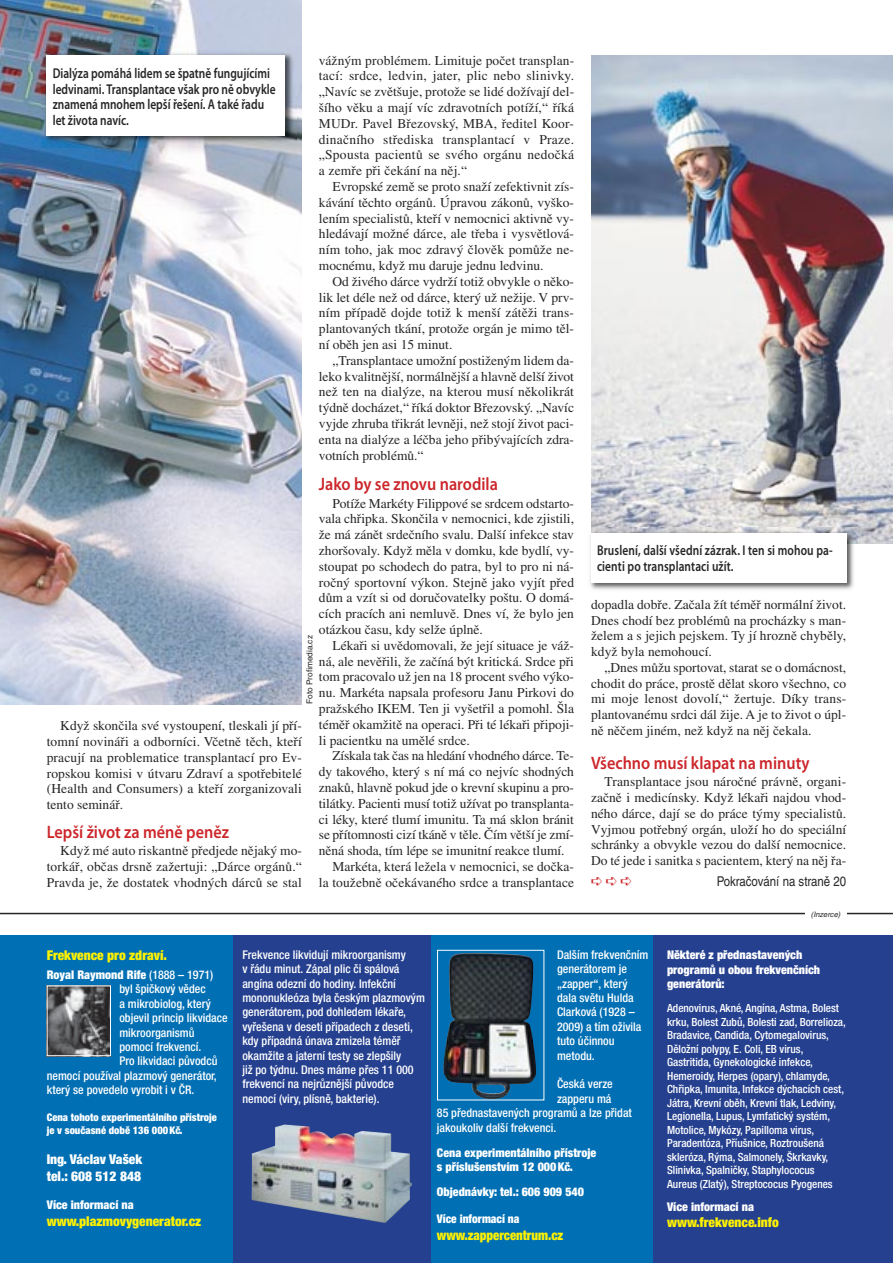
<style>
.page{position:relative;width:893px;height:1263px;background:#fff}
.page>*{position:absolute;margin:0;border:0;box-sizing:border-box;transform-origin:0 0}
.t1{font:600 18px "Myriad Pro";color:#cc262b;scale:.9 1}
.t2{font:600 14.25px/15.8px "Myriad Pro";color:#272627;scale:.8 1}
.t3{font:13.5px/15.8px "Times LT Std";color:#272627;text-align:justify}
.t4{font:900 condensed 13.5px "Helvetica Neue CE";color:#fff200}
.t5{font:900 condensed 13.5px/16.2px "Helvetica Neue CE";color:#fff}
.t6{font:13.5px "Helvetica CE";color:#272627;scale:.85 1}
.t7{font:900 condensed 13.5px "Helvetica Neue CE";color:#fff200;scale:.95 1}
.t8{font:500 condensed 12px/14.4px "Helvetica Neue CE";color:#fff}
.t9{font:900 condensed 12px/14.4px "Helvetica Neue CE";color:#fff}
.t10{font:900 condensed 12px "Helvetica Neue CE";color:#fff;scale:.95 1}
.t11{font:500 condensed 11.25px/13.5px "Helvetica Neue CE";color:#fff}
.t12{font:900 condensed 10.5px/12.6px "Helvetica Neue CE";color:#fff}
.t13{font:8.25px "Helvetica CE";color:#272627}
.t14{font:italic 7.5px "Helvetica CE";color:#272627}
.s1{font-weight:500}
</style>
<div class="page">
<img style="left:0;top:0;width:302px;height:704px">
<div style="left:0;top:935px;width:893px;height:328px;background:#006fb3"></div>
<div style="left:234px;top:935px;width:197px;height:328px;background:#25408f"></div>
<div style="left:654px;top:935px;width:239px;height:328px;background:#25408f"></div>
<img style="left:443px;top:953px;width:93px;height:145px">
<div style="left:437px;top:950px;width:107px;height:150px;border:1px solid #fff"></div>
<img style="left:251px;top:1124px;width:161px;height:99px">
<img style="left:49px;top:987px;width:60px;height:67px">
<div style="left:47px;top:985px;width:64px;height:71px;border:1px solid #fff"></div>
<hr style="left:0;top:913px;width:893px;height:1px;background:#272627">
<img style="left:591px;top:55px;width:302px;height:489px">
<img style="left:590px;top:528px;width:267px;height:62px">
<div style="left:591px;top:533px;width:255px;height:49px;background:#fff"></div>
<img style="left:41px;top:50px;width:255px;height:97px">
<div style="left:47px;top:55px;width:238px;height:81px;background:#fff"></div>
<div style="left:805px;top:911px;width:41px;height:7px;background:#fff"></div>
<p class="t3" style="left:319px;top:53px;width:257px">vážným problémem. Limituje počet transplan&shy;tací: srdce, ledvin, jater, plic nebo slinivky. „Navíc se zvětšuje, protože se lidé dožívají del&shy;šího věku a mají víc zdravotních potíží,“ říká MUDr. Pavel Březovský, MBA, ředitel Koor&shy;dinačního střediska transplantací v Praze. „Spousta pacientů se svého orgánu nedočká a zemře při čekání na něj.“</p>
<p class="t3" style="left:319px;top:180px;width:257px;text-indent:14px">Evropské země se proto snaží zefektivnit zís&shy;kávání těchto orgánů. Úpravou zákonů, vyško&shy;lením specialistů, kteří v nemocnici aktivně vy&shy;hledávají možné dárce, ale třeba i vysvětlová&shy;ním toho, jak moc zdravý člověk pomůže ne&shy;mocnému, když mu daruje jednu ledvinu.</p>
<p class="t3" style="left:319px;top:275px;width:257px;text-indent:14px">Od živého dárce vydrží totiž obvykle o něko&shy;lik let déle než od dárce, který už nežije. V prv&shy;ním případě dojde totiž k menší zátěži trans&shy;plantovaných tkání, protože orgán je mimo těl&shy;ní oběh jen asi 15 minut.</p>
<p class="t3" style="left:319px;top:354px;width:257px;text-indent:14px">„Transplantace umožní postiženým lidem da&shy;leko kvalitnější, normálnější a hlavně delší život než ten na dialýze, na kterou musí několikrát týdně docházet,“ říká doktor Březovský. „Navíc vyjde zhruba třikrát levněji, než stojí život paci&shy;enta na dialýze a léčba jeho přibývajících zdra&shy;votních problémů.“</p>
<h1 class="t1" style="left:319px;top:477px;width:200px">Jako by se znovu narodila</h1>
<p class="t3" style="left:319px;top:496px;width:257px;text-indent:14px">Potíže Markéty Filippové se srdcem odstarto&shy;vala chřipka. Skončila v nemocnici, kde zjistili, že má zánět srdečního svalu. Další infekce stav zhoršovaly. Když měla v domku, kde bydlí, vy&shy;stoupat po schodech do patra, byl to pro ni ná&shy;ročný sportovní výkon. Stejně jako vyjít před dům a vzít si od doručovatelky poštu. O domá&shy;cích pracích ani nemluvě. Dnes ví, že bylo jen otázkou času, kdy selže úplně.</p>
<p class="t3" style="left:319px;top:639px;width:257px;text-indent:14px">Lékaři si uvědomovali, že její situace je váž&shy;ná, ale nevěřili, že začíná být kritická. Srdce při tom pracovalo už jen na 18 procent svého výko&shy;nu. Markéta napsala profesoru Janu Pirkovi do pražského IKEM. Ten ji vyšetřil a pomohl. Šla téměř okamžitě na operaci. Při té lékaři připoji&shy;li pacientku na umělé srdce.</p>
<p class="t3" style="left:332px;top:749px;width:243px">Získala tak čas na hledání vhodného dárce. Te-</p>
<p class="t3" style="left:319px;top:765px;width:257px">dy takového, který s ní má co nejvíc shodných</p>
<p class="t3" style="left:319px;top:781px;width:257px">znaků, hlavně pokud jde o krevní skupinu a pro-</p>
<p class="t3" style="left:319px;top:797px;width:257px">tilátky. Pacienti musí totiž užívat po transplanta-</p>
<p class="t3" style="left:319px;top:813px;width:257px">ci léky, které tlumí imunitu. Ta má sklon bránit</p>
<p class="t3" style="left:319px;top:828px;width:257px">se přítomnosti cizí tkáně v těle. Čím větší je zmí-</p>
<p class="t3" style="left:319px;top:844px;width:247px">něná shoda, tím lépe se imunitní reakce tlumí.</p>
<p class="t3" style="left:332px;top:860px;width:243px">Markéta, která ležela v nemocnici, se dočka-</p>
<p class="t3" style="left:319px;top:876px;width:257px">la toužebně očekávaného srdce a transplantace</p>
<p class="t6" style="left:717px;top:877px;width:154px">Pokračování na straně 20</p>
<p class="t2" style="left:53px;top:67px;width:280px">Dialýza pomáhá lidem se špatně fungujícími ledvinami. Transplantace však pro ně obvykle znamená mnohem lepší řešení. A také řadu let života navíc.</p>
<p class="t2" style="left:597px;top:544px;width:296px">Bruslení, další všední zázrak. I ten si mohou pa&shy;cienti po transplantaci užít.</p>
<p class="t3" style="left:591px;top:598px;width:257px">dopadla dobře. Začala žít téměř normální život.<br>Dnes chodí bez problémů na procházky s man&shy;želem a s jejich pejskem. Ty jí hrozně chyběly, když byla nemohoucí.</p>
<p class="t3" style="left:591px;top:661px;width:257px;text-indent:14px">„Dnes můžu sportovat, starat se o domácnost, chodit do práce, prostě dělat skoro všechno, co mi moje lenost dovolí,“ žertuje. Díky trans&shy;plantovanému srdci dál žije. A je to život o úpl&shy;ně něčem jiném, než když na něj čekala.</p>
<h1 class="t1" style="left:591px;top:756px;width:244px">Všechno musí klapat na minuty</h1>
<p class="t3" style="left:591px;top:775px;width:257px;text-indent:14px">Transplantace jsou náročné právně, organi&shy;začně i medicínsky. Když lékaři najdou vhod&shy;ného dárce, dají se do práce týmy specialistů.<br>Vyjmou potřebný orgán, uloží ho do speciální schránky a obvykle vezou do další nemocnice.<br>Do té jede i sanitka s pacientem, který na něj řa-</p>
<p class="t13" style="left:307px;top:704px;width:70px;rotate:-90deg">Foto Profimedia.cz</p>
<p class="t3" style="left:47px;top:719px;width:257px;text-indent:14px">Když skončila své vystoupení, tleskali jí pří&shy;tomní novináři a odborníci. Včetně těch, kteří pracují na problematice transplantací pro Ev&shy;ropskou komisi v útvaru Zdraví a spotřebitelé (Health and Consumers) a kteří zorganizovali tento seminář.</p>
<h1 class="t1" style="left:47px;top:825px;width:204px">Lepší život za méně peněz</h1>
<p class="t3" style="left:47px;top:844px;width:257px;text-indent:14px">Když mé auto riskantně předjede nějaký mo&shy;torkář, občas drsně zažertuji: „Dárce orgánů.“ Pravda je, že dostatek vhodných dárců se stal</p>
<p class="t4" style="left:47px;top:951px;width:122px">Frekvence pro zdraví.</p>
<p class="t9" style="left:47px;top:969px;width:168px">Royal Raymond Rife <span class="s1">(1888 – 1971)</span></p>
<p class="t8" style="left:119px;top:983px;width:88px">byl špičkový vědec</p>
<p class="t8" style="left:119px;top:998px;width:93px">a mikrobiolog, který</p>
<p class="t8" style="left:119px;top:1012px;width:110px">objevil princip likvidace</p>
<p class="t8" style="left:119px;top:1026px;width:77px">mikroorganismů</p>
<p class="t8" style="left:119px;top:1041px;width:84px">pomocí frekvencí.</p>
<p class="t8" style="left:119px;top:1055px;width:100px">Pro likvidaci původců</p>
<p class="t8" style="left:47px;top:1070px;width:172px">nemocí používal plazmový generátor,</p>
<p class="t8" style="left:47px;top:1084px;width:149px">který se povedelo vyrobit i v ČR.</p>
<p class="t12" style="left:47px;top:1112px;width:171px">Cena tohoto experimentálního přístroje je v současné době 136 000 Kč.</p>
<p class="t5" style="left:47px;top:1153px;width:97px">Ing. Václav Vašek tel.: 608 512 848</p>
<p class="t9" style="left:47px;top:1199px;width:89px">Více informací na</p>
<p class="t4" style="left:47px;top:1216px;width:156px">www.plazmovygenerator.cz</p>
<p class="t8" style="left:242px;top:949px;width:184px">Frekvence likvidují mikroorganismy<br>v řádu minut. Zápal plic či spálová angína odezní do hodiny. Infekční mononukleóza byla českým plazmovým generátorem, pod dohledem lékaře, vyřešena v deseti případech z deseti, kdy případná únava zmizela téměř okamžite a jaterní testy se zlepšily<br>již po týdnu. Dnes máme přes 11 000 frekvencí na nejrůznější původce nemocí (viry, plísně, bakterie).</p>
<p class="t8" style="left:557px;top:949px;width:93px">Dalším frekvenčním generátorem je „zapper“, který dala světu Hulda<br>Clarková (1928 –<br>2009) a tím oživila tuto účinnou metodu.</p>
<p class="t8" style="left:557px;top:1078px;width:57px">Česká verze</p>
<p class="t8" style="left:557px;top:1093px;width:56px">zapperu má</p>
<p class="t8" style="left:437px;top:1107px;width:196px">85 přednastavených programů a lze přidat</p>
<p class="t8" style="left:437px;top:1122px;width:121px">jakoukoliv další frekvenci.</p>
<p class="t9" style="left:437px;top:1147px;width:161px">Cena experimentálního přístroje s příslušenstvím 12 000 Kč.</p>
<p class="t9" style="left:437px;top:1186px;width:149px">Objednávky: tel.: 606 909 540</p>
<p class="t10" style="left:437px;top:1215px;width:89px">Více informací na</p>
<p class="t7" style="left:437px;top:1230px;width:135px">www.zappercentrum.cz</p>
<p class="t14" style="left:811px;top:911px;width:31px">(Inzerce)</p>
<p class="t9" style="left:667px;top:949px;width:155px">Některé z přednastavených programů u obou frekvenčních generátorů:</p>
<p class="t11" style="left:667px;top:1003px;width:180px">Adenovirus, Akné, Angína, Astma, Bolest krku, Bolest Zubů, Bolesti zad, Borrelioza, Bradavice, Candida, Cytomegalovirus, Děložní polypy, E. Coli, EB virus, Gastritida, Gynekologické infekce, Hemeroidy, Herpes (opary), chlamyde, Chřipka, Imunita, Infekce dýchacích cest, Játra, Krevní oběh, Krevní tlak, Ledviny, Legionella, Lupus, Lymfatický systém, Motolice, Mykózy, Papilloma virus, Paradentóza, Příušnice, Roztroušená skleróza, Rýma, Salmonely, Škrkavky, Slinivka, Spalničky, Staphylococus Aureus (Zlatý), Streptococus Pyogenes</p>
<p class="t9" style="left:667px;top:1201px;width:89px">Více informací na</p>
<p class="t4" style="left:667px;top:1218px;width:113px">www.frekvence.info</p>
</div>
